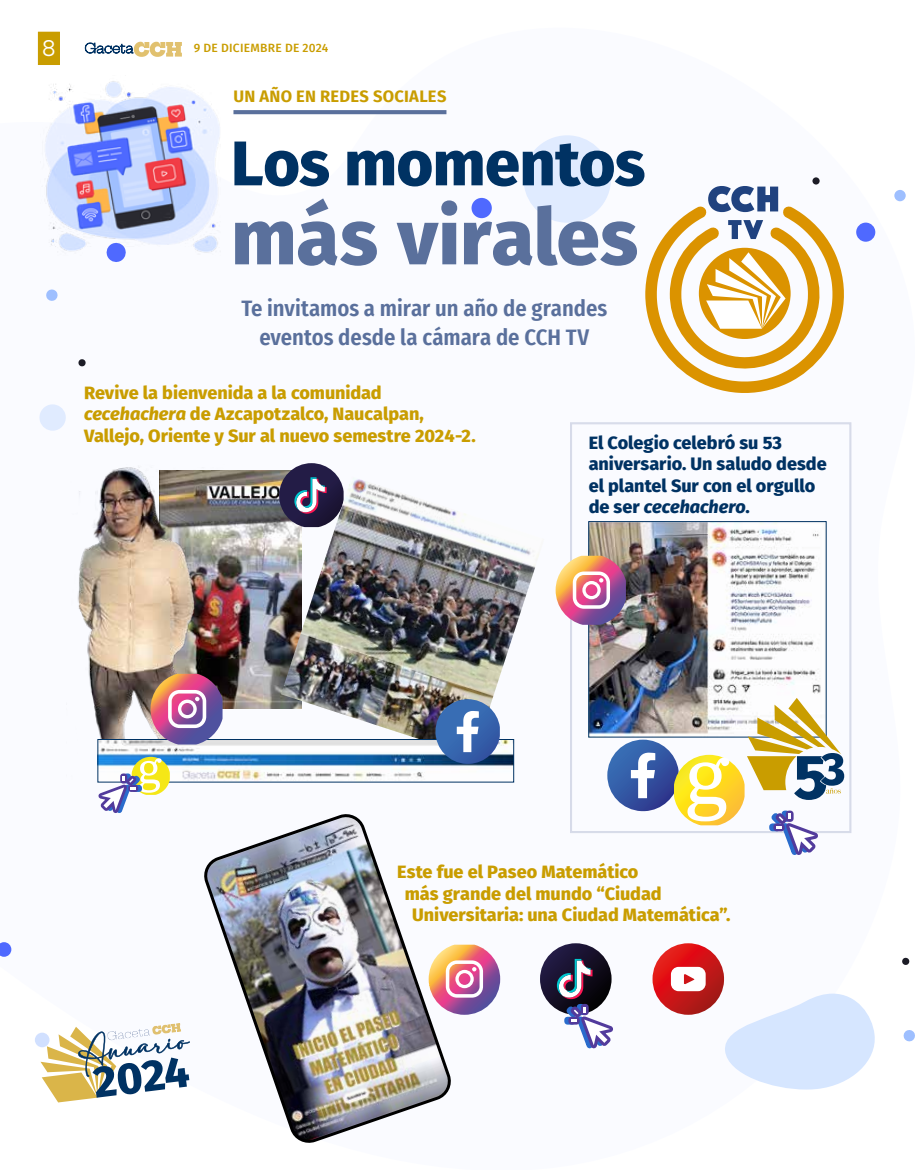
<style>
.page{position:relative;width:915px;height:1170px;background:#fff}
.page>*{position:absolute;margin:0;border:0;box-sizing:border-box;transform-origin:0 0}
.t1{font:800 77.85px "Fira Sans";letter-spacing:-.005em;color:#5a709c}
.t2{font:800 63px "Fira Sans";letter-spacing:-.01em;color:#003263}
.t3{font:600 22.5px/28.8px "Fira Sans Condensed";color:#5a709c;text-align:center}
.t4{font:21px "Hepta Slab";color:#fff}
.t5{font:800 18px/21.6px "Fira Sans";letter-spacing:-.005em;color:#c99d00}
.t6{font:800 18px/21.6px "Fira Sans";color:#003263}
.t7{font:700 16.5px "Fira Sans";letter-spacing:.015em;color:#c99d00}
.t8{font:500 12px "Fira Sans";letter-spacing:.025em;color:#c99d00}
.s1{font-style:italic}
</style>
<div class="page">
<div style="left:38px;top:32px;width:22px;height:33px;background:#c99d00"></div>
<img style="left:40px;top:81px;width:181px;height:174px">
<svg style="left:725px;top:993px;width:150px;height:96px"></svg>
<svg style="left:39px;top:404px;width:27px;height:26px"></svg>
<svg style="left:523px;top:135px;width:88px;height:88px"></svg>
<svg style="left:0;top:942px;width:11px;height:14px"></svg>
<div style="left:35px;top:1032px;width:14px;height:15px;background:#d1e0ff;border-radius:50%"></div>
<div style="left:894px;top:190px;width:11px;height:11px;background:#9ebfff;border-radius:50%"></div>
<div style="left:471px;top:198px;width:20px;height:20px;background:#4f69ff;border-radius:50%"></div>
<div style="left:855px;top:222px;width:20px;height:20px;background:#4f69ff;border-radius:50%"></div>
<div style="left:812px;top:177px;width:7px;height:7px;background:#1c1c26;border-radius:50%"></div>
<svg style="left:46px;top:289px;width:12px;height:12px"></svg>
<svg style="left:105px;top:241px;width:22px;height:21px"></svg>
<svg style="left:78px;top:359px;width:8px;height:8px"></svg>
<svg style="left:901px;top:190px;width:13px;height:852px"></svg>
<svg style="left:40px;top:1023px;width:150px;height:79px"></svg>
<img style="left:234px;top:470px;width:47px;height:238px">
<svg style="left:645px;top:186px;width:199px;height:207px"></svg>
<img style="left:66px;top:465px;width:168px;height:291px">
<svg style="left:279px;top:463px;width:59px;height:64px"></svg>
<img style="left:281px;top:476px;width:258px;height:280px">
<img style="left:100px;top:741px;width:411px;height:39px">
<div style="left:98px;top:739px;width:415px;height:43px;border:1px solid #003263"></div>
<svg style="left:435px;top:699px;width:64px;height:64px"></svg>
<svg style="left:150px;top:673px;width:72px;height:71px"></svg>
<svg style="left:570px;top:422px;width:281px;height:411px"></svg>
<svg style="left:233px;top:110px;width:213px;height:4px"></svg>
<img style="left:590px;top:523px;width:234px;height:212px">
<div style="left:588px;top:521px;width:238px;height:216px;border:1px solid #003263"></div>
<img style="left:555px;top:555px;width:70px;height:69px">
<img style="left:204px;top:814px;width:247px;height:329px">
<svg style="left:652px;top:943px;width:71px;height:71px"></svg>
<svg style="left:670px;top:966px;width:35px;height:25px"></svg>
<svg style="left:428px;top:944px;width:72px;height:70px"></svg>
<svg style="left:97px;top:756px;width:73px;height:57px"></svg>
<svg style="left:540px;top:943px;width:73px;height:106px"></svg>
<svg style="left:607px;top:697px;width:236px;height:158px"></svg>
<p class="t4" style="left:42px;top:31px;width:15px">8</p>
<p class="t8" style="left:194px;top:39px;width:136px">9 DE DICIEMBRE DE 2024</p>
<p class="t7" style="left:233px;top:82px;width:214px">UN AÑO EN REDES SOCIALES</p>
<h2 class="t2" style="left:231px;top:108px;width:416px">Los momentos</h2>
<h1 class="t1" style="left:231px;top:169px;width:408px">más virales</h1>
<p class="t3" style="left:241px;top:293px;width:367px">Te invitamos a mirar un año de grandes eventos desde la cámara de CCH TV</p>
<p class="t5" style="left:84px;top:380px;width:393px">Revive la bienvenida a la comunidad <span class="s1">cecehachera</span> de Azcapotzalco, Naucalpan,<br>Vallejo, Oriente y Sur al nuevo semestre 2024-2.</p>
<p class="t6" style="left:588px;top:430px;width:239px">El Colegio celebró su 53 aniversario. Un saludo desde el plantel Sur con el orgullo de ser <span class="s1">cecehachero</span>.</p>
<p class="t5" style="left:397px;top:859px;width:243px">Este fue el Paseo Matemático</p>
<p class="t5" style="left:404px;top:880px;width:258px">más grande del mundo “Ciudad</p>
<p class="t5" style="left:412px;top:902px;width:319px">Universitaria: una Ciudad Matemática”.</p>
</div>
